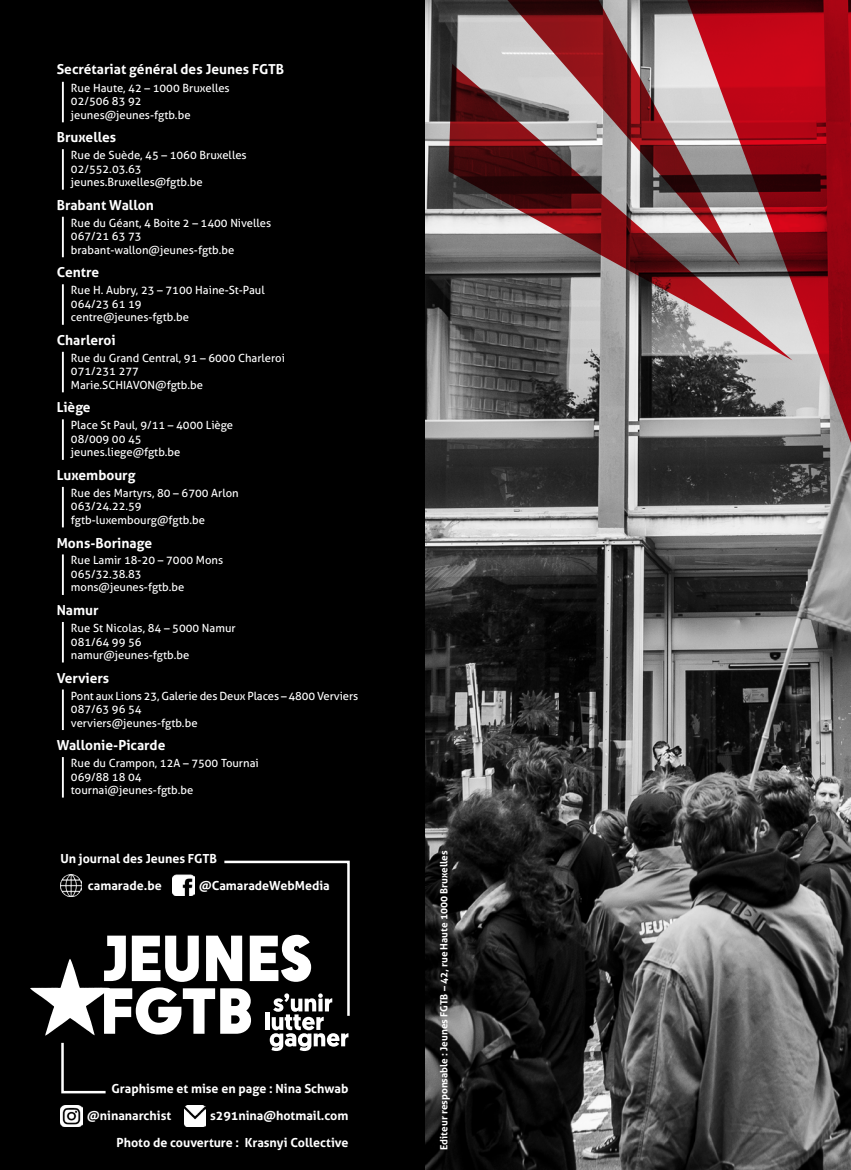
<style>
.page{position:relative;width:851px;height:1170px;background:#fff}
.page>*{position:absolute;margin:0;border:0;box-sizing:border-box;transform-origin:0 0}
.t1{font:700 13.75px "Aller";color:#fff}
.t2{font:700 12.5px/27.1px "Aller";color:#fff}
.t3{font:11.25px/13.5px "Aller";color:#fff}
.t4{font:700 10px "Aller";color:#fff}
</style>
<div class="page">
<div style="left:0;top:0;width:425px;height:1169px;background:#000"></div>
<img style="left:60px;top:1105px;width:22px;height:21px">
<img style="left:184px;top:1105px;width:21px;height:21px">
<svg style="left:30px;top:860px;width:320px;height:234px"></svg>
<img style="left:425px;top:0;width:425px;height:1169px">
<svg style="left:498px;top:0;width:185px;height:64px;background:#94686a"></svg>
<svg style="left:448px;top:64px;width:235px;height:296px;background:#7f6364"></svg>
<svg style="left:683px;top:0;width:167px;height:443px;background:#a05057"></svg>
<hr style="left:62px;top:82px;width:2px;height:40px;background:#fff">
<hr style="left:62px;top:149px;width:2px;height:41px;background:#fff">
<hr style="left:62px;top:217px;width:2px;height:40px;background:#fff">
<hr style="left:62px;top:284px;width:2px;height:41px;background:#fff">
<hr style="left:62px;top:352px;width:2px;height:40px;background:#fff">
<hr style="left:62px;top:419px;width:2px;height:41px;background:#fff">
<hr style="left:62px;top:487px;width:2px;height:40px;background:#fff">
<hr style="left:62px;top:554px;width:2px;height:41px;background:#fff">
<hr style="left:62px;top:622px;width:2px;height:40px;background:#fff">
<hr style="left:62px;top:689px;width:2px;height:41px;background:#fff">
<hr style="left:62px;top:757px;width:2px;height:40px;background:#fff">
<p class="t1" style="left:57px;top:61px;width:229px">Secrétariat général des Jeunes FGTB</p>
<p class="t3" style="left:71px;top:81px;width:160px">Rue Haute, 42 – 1000 Bruxelles<br>02/506 83 92 jeunes@jeunes-fgtb.be</p>
<p class="t1" style="left:57px;top:129px;width:61px">Bruxelles</p>
<p class="t3" style="left:71px;top:148px;width:177px">Rue de Suède, 45 – 1060 Bruxelles<br>02/552.03.63 jeunes.Bruxelles@fgtb.be</p>
<p class="t1" style="left:57px;top:196px;width:99px">Brabant Wallon</p>
<p class="t3" style="left:71px;top:216px;width:202px">Rue du Géant, 4 Boite 2 – 1400 Nivelles<br>067/21 63 73 brabant-wallon@jeunes-fgtb.be</p>
<p class="t1" style="left:57px;top:264px;width:44px">Centre</p>
<p class="t3" style="left:71px;top:283px;width:195px">Rue H. Aubry, 23 – 7100 Haine-St-Paul<br>064/23 61 19<br>centre@jeunes-fgtb.be</p>
<p class="t1" style="left:57px;top:331px;width:60px">Charleroi</p>
<p class="t3" style="left:71px;top:351px;width:215px">Rue du Grand Central, 91 – 6000 Charleroi<br>071/231 277<br>Marie.SCHIAVON@fgtb.be</p>
<p class="t1" style="left:57px;top:399px;width:35px">Liège</p>
<p class="t3" style="left:71px;top:418px;width:164px">Place St Paul, 9/11 – 4000 Liège<br>08/009 00 45 jeunes.liege@fgtb.be</p>
<p class="t1" style="left:57px;top:466px;width:80px">Luxembourg</p>
<p class="t3" style="left:71px;top:486px;width:169px">Rue des Martyrs, 80 – 6700 Arlon<br>063/24.22.59 fgtb-luxembourg@fgtb.be</p>
<p class="t1" style="left:57px;top:534px;width:97px">Mons-Borinage</p>
<p class="t3" style="left:71px;top:553px;width:154px">Rue Lamir 18-20 – 7000 Mons<br>065/32.38.83 mons@jeunes-fgtb.be</p>
<p class="t1" style="left:57px;top:601px;width:43px">Namur</p>
<p class="t3" style="left:71px;top:621px;width:166px">Rue St Nicolas, 84 – 5000 Namur<br>081/64 99 56 namur@jeunes-fgtb.be</p>
<p class="t1" style="left:57px;top:669px;width:54px">Verviers</p>
<p class="t3" style="left:71px;top:688px;width:289px">Pont aux Lions 23, Galerie des Deux Places – 4800 Verviers<br>087/63 96 54<br>verviers@jeunes-fgtb.be</p>
<p class="t1" style="left:57px;top:736px;width:110px">Wallonie-Picarde</p>
<p class="t3" style="left:71px;top:756px;width:189px">Rue du Crampon, 12A – 7500 Tournai<br>069/88 18 04 tournai@jeunes-fgtb.be</p>
<p class="t2" style="left:88px;top:844px;width:131px;text-indent:-28px">Un journal des Jeunes FGTB camarade.be</p>
<p class="t2" style="left:199px;top:871px;width:132px">@CamaradeWebMedia</p>
<p class="t2" style="left:87px;top:1074px;width:263px;text-indent:24px">Graphisme et mise en page : Nina Schwab @ninanarchist</p>
<p class="t2" style="left:116px;top:1101px;width:233px;text-align:right">s291nina@hotmail.com<br>Photo de couverture : Krasnyi Collective</p>
<p class="t4" style="left:437px;top:1149px;width:301px;rotate:-90deg">Editeur responsable : Jeunes FGTB – 42, rue Haute 1000 Bruxelles</p>
</div>
